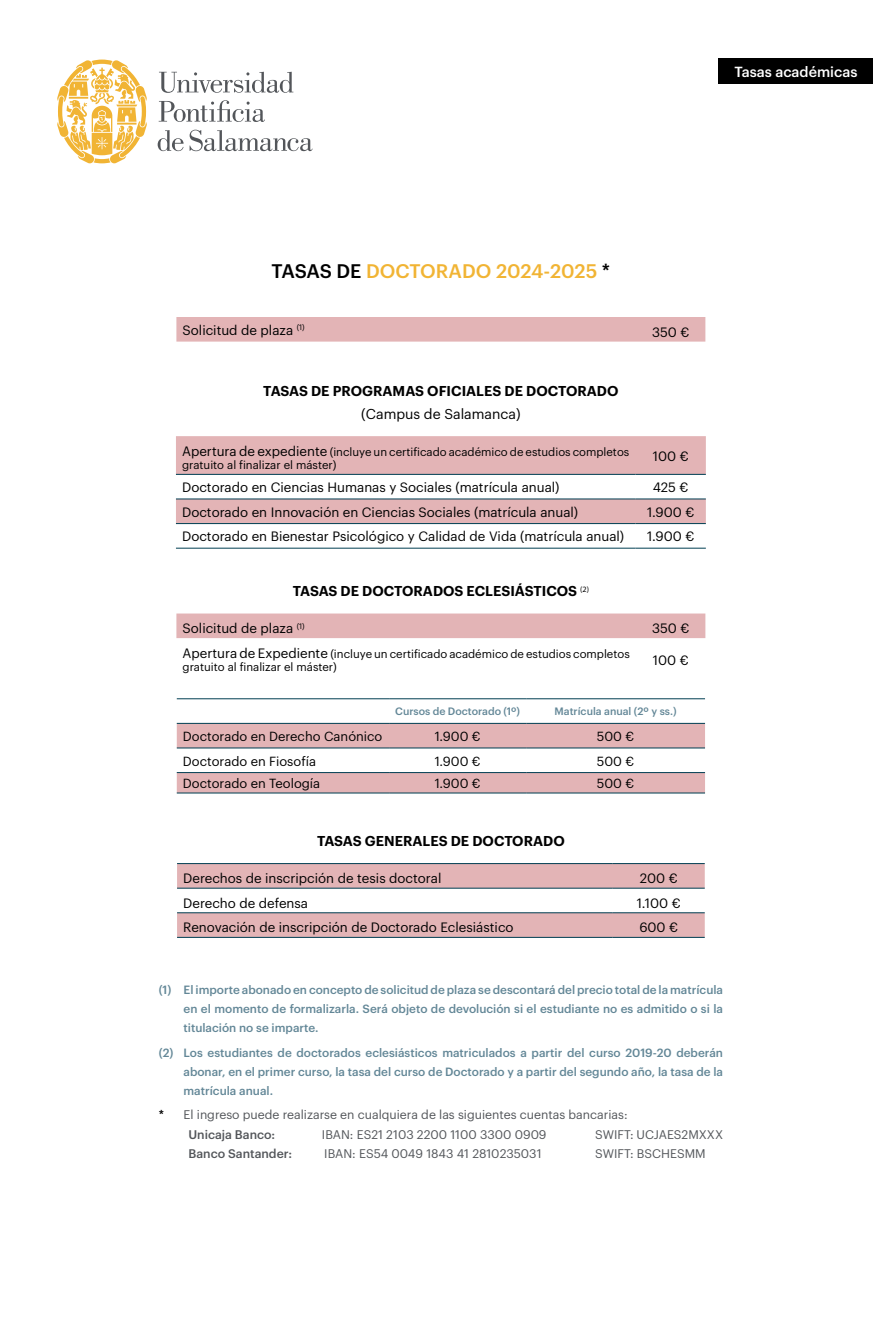
<style>
.page{position:relative;width:893px;height:1340px;background:#fff}
.page>*{position:absolute;margin:0;border:0;box-sizing:border-box;transform-origin:0 0}
.t1{font:500 19.25px "Graphik";color:#f1b434}
.t2{font:500 14.35px "Graphik";color:#fff}
.t3{font:600 14px "Graphik";color:#000}
.t4{font:14px "Graphik";color:#000}
.t5{font:13.3px "Graphik";color:#000}
.t6{font:12.95px "Graphik";color:#000}
.t7{font:12.25px/19.2px "Graphik";color:#53565a}
.t8{font:500 12.25px "Graphik";color:#53565a}
.t9{font:500 11.72px/19.2px "Graphik";color:#638797;text-align:justify}
.t10{font:11.38px/13.7px "Graphik";color:#000}
.t11{font:500 10.5px "Graphik";color:#638797}
.s1{color:#000}
.s2{font-size:13.3px}
.s3{font-weight:500;color:#000}
.s4{font-weight:500}
</style>
<div class="page">
<svg style="left:159px;top:72px;width:134px;height:21px"></svg>
<svg style="left:158px;top:130px;width:26px;height:21px"></svg>
<svg style="left:190px;top:130px;width:123px;height:21px"></svg>
<svg style="left:159px;top:100px;width:106px;height:22px"></svg>
<svg style="left:57px;top:60px;width:90px;height:103px"></svg>
<div style="left:719px;top:58px;width:154px;height:26px;background:#000"></div>
<div style="left:176px;top:317px;width:529px;height:24px;background:#e3b4b6"></div>
<svg style="left:176px;top:436px;width:530px;height:87px"></svg>
<hr style="left:176px;top:474px;width:459px;height:1px;background:#003e52">
<hr style="left:635px;top:474px;width:71px;height:1px;background:#003e52">
<hr style="left:176px;top:498px;width:459px;height:1px;background:#003e52">
<hr style="left:635px;top:498px;width:71px;height:1px;background:#003e52">
<hr style="left:176px;top:523px;width:459px;height:1px;background:#003e52">
<hr style="left:635px;top:523px;width:71px;height:1px;background:#003e52">
<hr style="left:176px;top:548px;width:459px;height:1px;background:#003e52">
<hr style="left:635px;top:548px;width:71px;height:1px;background:#003e52">
<div style="left:176px;top:613px;width:529px;height:25px;background:#e3b4b6"></div>
<svg style="left:177px;top:724px;width:528px;height:68px"></svg>
<hr style="left:177px;top:698px;width:212px;height:1px;background:#003e52">
<hr style="left:389px;top:698px;width:137px;height:1px;background:#003e52">
<hr style="left:526px;top:698px;width:179px;height:1px;background:#003e52">
<hr style="left:177px;top:723px;width:212px;height:1px;background:#003e52">
<hr style="left:389px;top:723px;width:137px;height:1px;background:#003e52">
<hr style="left:526px;top:723px;width:179px;height:1px;background:#003e52">
<hr style="left:177px;top:747px;width:212px;height:1px;background:#003e52">
<hr style="left:389px;top:747px;width:137px;height:1px;background:#003e52">
<hr style="left:526px;top:747px;width:179px;height:1px;background:#003e52">
<hr style="left:177px;top:772px;width:212px;height:1px;background:#003e52">
<hr style="left:389px;top:772px;width:137px;height:1px;background:#003e52">
<hr style="left:526px;top:772px;width:179px;height:1px;background:#003e52">
<hr style="left:177px;top:792px;width:212px;height:1px;background:#003e52">
<hr style="left:389px;top:792px;width:137px;height:1px;background:#003e52">
<hr style="left:526px;top:792px;width:179px;height:1px;background:#003e52">
<svg style="left:177px;top:864px;width:528px;height:73px"></svg>
<hr style="left:177px;top:912px;width:436px;height:1px;background:#003e52">
<hr style="left:613px;top:912px;width:92px;height:1px;background:#003e52">
<hr style="left:177px;top:937px;width:436px;height:1px;background:#003e52">
<hr style="left:613px;top:937px;width:92px;height:1px;background:#003e52">
<hr style="left:177px;top:863px;width:436px;height:1px;background:#003e52">
<hr style="left:613px;top:863px;width:92px;height:1px;background:#003e52">
<hr style="left:177px;top:887px;width:436px;height:1px;background:#003e52">
<hr style="left:613px;top:887px;width:92px;height:1px;background:#003e52">
<p class="t2" style="left:734px;top:61px;width:125px">Tasas académicas</p>
<h1 class="t1" style="left:272px;top:256px;width:340px"><span class="s1">TASAS DE</span> DOCTORADO 2024-2025 <span class="s1">*</span></h1>
<p class="t5" style="left:183px;top:320px;width:124px">Solicitud de plaza <sup>(1)</sup></p>
<p class="t5" style="left:652px;top:322px;width:39px">350 €</p>
<p class="t3" style="left:263px;top:380px;width:357px">TASAS DE PROGRAMAS OFICIALES DE DOCTORADO</p>
<p class="t4" style="left:361px;top:403px;width:161px">(Campus de Salamanca)</p>
<p class="t10" style="left:182px;top:444px;width:449px"><span class="s2">Apertura de expediente</span> (incluye un certificado académico de estudios completos gratuito al finalizar el máster)</p>
<p class="t5" style="left:653px;top:446px;width:37px">100 €</p>
<p class="t5" style="left:182px;top:477px;width:379px">Doctorado en Ciencias Humanas y Sociales (matrícula anual)</p>
<p class="t5" style="left:653px;top:477px;width:37px">425 €</p>
<p class="t5" style="left:182px;top:502px;width:398px">Doctorado en Innovación en Ciencias Sociales (matrícula anual)</p>
<p class="t5" style="left:647px;top:502px;width:49px">1.900 €</p>
<p class="t5" style="left:182px;top:526px;width:444px">Doctorado en Bienestar Psicológico y Calidad de Vida (matrícula anual)</p>
<p class="t5" style="left:647px;top:526px;width:49px">1.900 €</p>
<p class="t3" style="left:293px;top:580px;width:298px">TASAS DE DOCTORADOS ECLESIÁSTICOS <sup>(2)</sup></p>
<p class="t5" style="left:183px;top:618px;width:124px">Solicitud de plaza <sup>(1)</sup></p>
<p class="t5" style="left:652px;top:618px;width:39px">350 €</p>
<p class="t10" style="left:183px;top:646px;width:449px"><span class="s2">Apertura de Expediente</span> (incluye un certificado académico de estudios completos gratuito al finalizar el máster)</p>
<p class="t5" style="left:653px;top:649px;width:37px">100 €</p>
<p class="t11" style="left:395px;top:703px;width:126px">Cursos de Doctorado (1º)</p>
<p class="t11" style="left:555px;top:703px;width:124px">Matrícula anual (2º y ss.)</p>
<p class="t6" style="left:183px;top:726px;width:201px">Doctorado en Derecho Canónico</p>
<p class="t6" style="left:435px;top:726px;width:47px">1.900 €</p>
<p class="t6" style="left:597px;top:726px;width:39px">500 €</p>
<p class="t6" style="left:183px;top:751px;width:135px">Doctorado en Fiosofía</p>
<p class="t6" style="left:435px;top:751px;width:47px">1.900 €</p>
<p class="t6" style="left:597px;top:751px;width:39px">500 €</p>
<p class="t6" style="left:183px;top:773px;width:139px">Doctorado en Teología</p>
<p class="t6" style="left:435px;top:773px;width:47px">1.900 €</p>
<p class="t6" style="left:597px;top:773px;width:39px">500 €</p>
<p class="t3" style="left:317px;top:830px;width:249px">TASAS GENERALES DE DOCTORADO</p>
<p class="t5" style="left:183px;top:868px;width:260px">Derechos de inscripción de tesis doctoral</p>
<p class="t5" style="left:640px;top:868px;width:39px">200 €</p>
<p class="t5" style="left:183px;top:893px;width:126px">Derecho de defensa</p>
<p class="t5" style="left:637px;top:893px;width:45px">1.100 €</p>
<p class="t5" style="left:183px;top:917px;width:332px">Renovación de inscripción de Doctorado Eclesiástico</p>
<p class="t5" style="left:639px;top:917px;width:40px">600 €</p>
<p class="t9" style="left:184px;top:979px;width:541px;text-indent:-25px">(1) El importe abonado en concepto de solicitud de plaza se descontará del precio total de la matrícula en el momento de formalizarla. Será objeto de devolución si el estudiante no es admitido o si la titulación no se imparte.</p>
<p class="t9" style="left:184px;top:1041px;width:541px;text-indent:-25px">(2) Los estudiantes de doctorados eclesiásticos matriculados a partir del curso 2019-20 deberán abonar, en el primer curso, la tasa del curso de Doctorado y a partir del segundo año, la tasa de la matrícula anual.</p>
<p class="t7" style="left:189px;top:1104px;width:441px;text-indent:-30px"><span class="s3">*</span> El ingreso puede realizarse en cualquiera de las siguientes cuentas bancarias:<br><span class="s4">Unicaja Banco:</span></p>
<p class="t7" style="left:322px;top:1123px;width:226px">IBAN: ES21 2103 2200 1100 3300 0909</p>
<p class="t7" style="left:595px;top:1123px;width:129px">SWIFT: UCJAES2MXXX</p>
<p class="t8" style="left:189px;top:1144px;width:105px">Banco Santander:</p>
<p class="t7" style="left:324px;top:1142px;width:219px">IBAN: ES54 0049 1843 41 2810235031</p>
<p class="t7" style="left:595px;top:1142px;width:112px">SWIFT: BSCHESMM</p>
</div>
